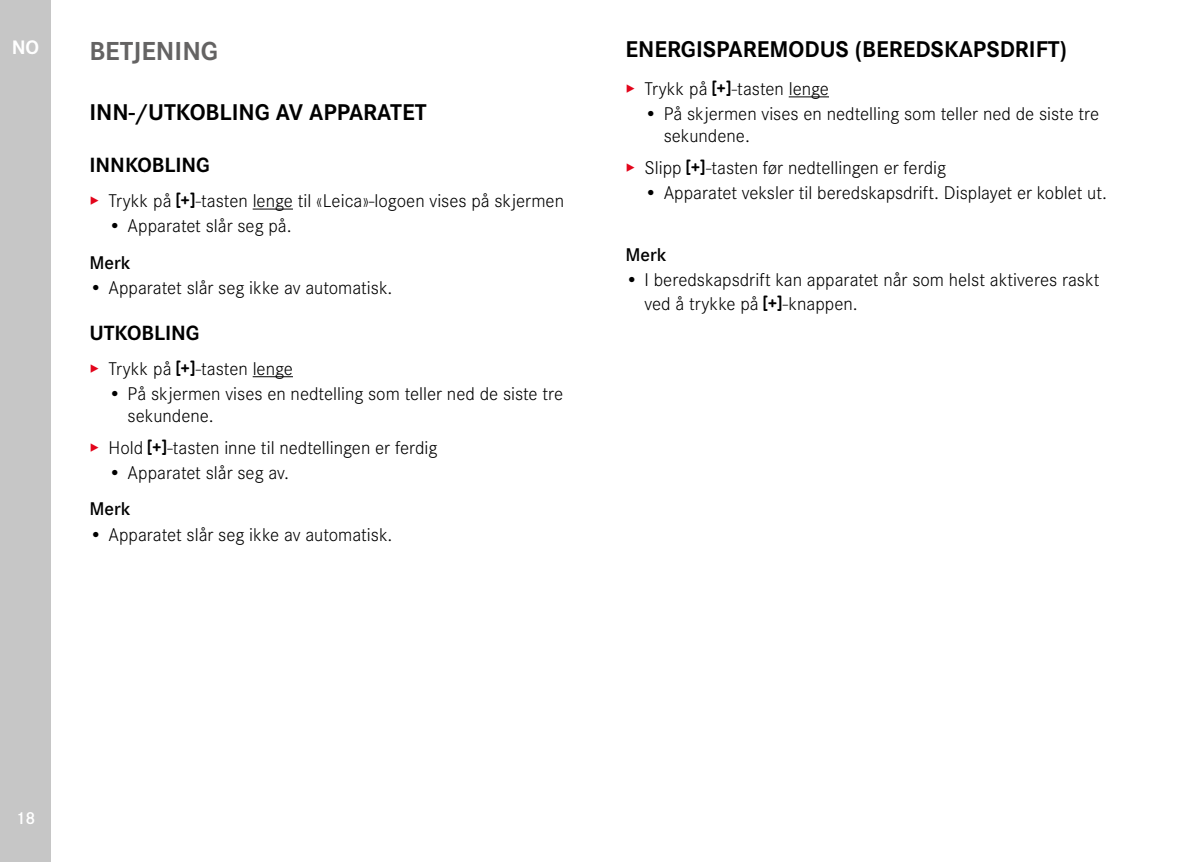
<style>
.page{position:relative;width:1200px;height:862px;background:#fff}
.page>*{position:absolute;margin:0;border:0;box-sizing:border-box;transform-origin:0 0}
.t1{font:700 27px "Corporate S";color:#646363}
.t2{font:700 23.62px "Corporate S";color:#000}
.t3{font:700 21.38px "Corporate S";color:#000}
.t4{font:700 20.25px "Corporate S";color:#fff}
.t5{font:300 19.12px/22.1px "Corporate S";color:#000}
.t6{font:600 19.12px "Corporate S";color:#000}
.t7{font:600 18px "Corporate S";color:#fff}
.s1{color:#e3051b}
.s2{font-family:"LG1054";font-weight:400;font-size:16.88px}
</style>
<div class="page">
<div style="left:0;top:0;width:51px;height:861px;background:#c6c6c6"></div>
<hr style="left:252px;top:208px;width:41px;height:1px;background:#000">
<hr style="left:252px;top:376px;width:41px;height:1px;background:#000">
<hr style="left:788px;top:96px;width:40px;height:1px;background:#000">
<p class="t4" style="left:12px;top:32px;width:29px">NO</p>
<h1 class="t1" style="left:89px;top:29px;width:130px">BETJENING</h1>
<p class="t2" style="left:89px;top:93px;width:338px">INN-/UTKOBLING AV APPARATET</p>
<p class="t3" style="left:89px;top:148px;width:122px">INNKOBLING</p>
<p class="t5" style="left:89px;top:188px;width:476px"><span class="s1">▸</span> Trykk på <span class="s2">[+]</span>-tasten lenge til «Leica»-logoen vises på skjermen</p>
<p class="t5" style="left:108px;top:214px;width:184px">• Apparatet slår seg på.</p>
<p class="t6" style="left:89px;top:248px;width:43px">Merk</p>
<p class="t5" style="left:89px;top:275px;width:304px">• Apparatet slår seg ikke av automatisk.</p>
<p class="t3" style="left:89px;top:316px;width:112px">UTKOBLING</p>
<p class="t5" style="left:89px;top:356px;width:205px"><span class="s1">▸</span> Trykk på <span class="s2">[+]</span>-tasten lenge</p>
<p class="t5" style="left:128px;top:381px;width:437px;text-indent:-19px">• På skjermen vises en nedtelling som teller ned de siste tre sekundene.</p>
<p class="t5" style="left:89px;top:435px;width:349px"><span class="s1">▸</span> Hold <span class="s2">[+]</span>-tasten inne til nedtellingen er ferdig</p>
<p class="t5" style="left:108px;top:460px;width:182px">• Apparatet slår seg av.</p>
<p class="t6" style="left:89px;top:494px;width:43px">Merk</p>
<p class="t5" style="left:89px;top:521px;width:304px">• Apparatet slår seg ikke av automatisk.</p>
<p class="t2" style="left:625px;top:30px;width:443px">ENERGISPAREMODUS (BEREDSKAPSDRIFT)</p>
<p class="t5" style="left:625px;top:76px;width:205px"><span class="s1">▸</span> Trykk på <span class="s2">[+]</span>-tasten lenge</p>
<p class="t5" style="left:663px;top:102px;width:437px;text-indent:-19px">• På skjermen vises en nedtelling som teller ned de siste tre sekundene.</p>
<p class="t5" style="left:625px;top:155px;width:322px"><span class="s1">▸</span> Slipp <span class="s2">[+]</span>-tasten før nedtellingen er ferdig</p>
<p class="t5" style="left:644px;top:180px;width:464px">• Apparatet veksler til beredskapsdrift. Displayet er koblet ut.</p>
<p class="t6" style="left:625px;top:240px;width:43px">Merk</p>
<p class="t5" style="left:644px;top:266px;width:456px;line-height:23.6px;text-indent:-19px">• I beredskapsdrift kan apparatet når som helst aktiveres raskt ved å trykke på <span class="s2">[+]</span>-knappen.</p>
<p class="t7" style="left:16px;top:803px;width:21px">18</p>
</div>
